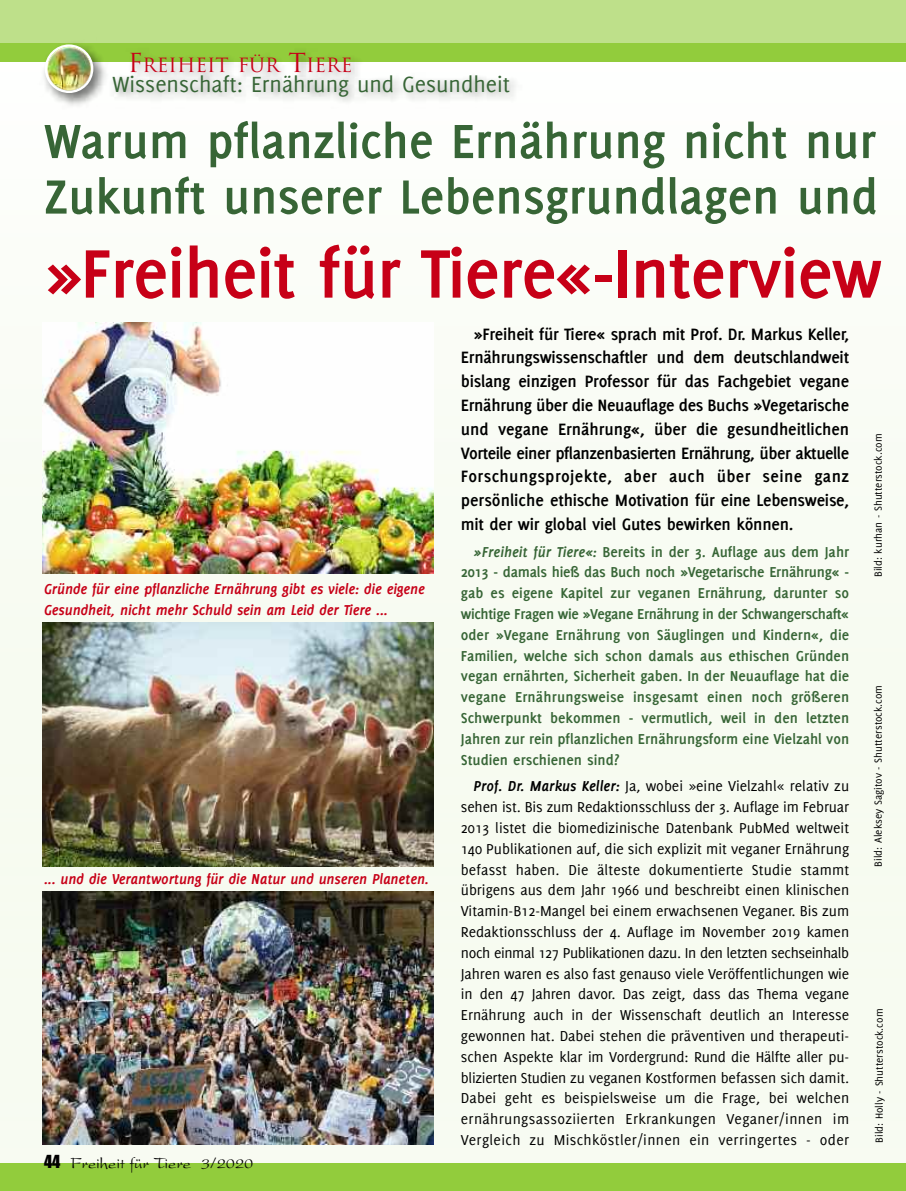
<style>
.page{position:relative;width:906px;height:1191px;background:#fff}
.page>*{position:absolute;margin:0;border:0;box-sizing:border-box;transform-origin:0 0}
.t1{font:700 75px "Delicious";letter-spacing:-.015em;color:#c70017}
.t2{font:700 52.5px/55.5px "Delicious";color:#376536}
.t3{font:24px "Delicious";color:#376536}
.t4{font:19.2px "Trajan";color:#c70017}
.t5{font:700 18px/23.7px "Delicious";letter-spacing:-.015em;color:#000;text-align:justify}
.t6{font:16.5px "President";color:#000}
.t7{font:15.75px/20.9px "Delicious";letter-spacing:.02em;color:#000;text-align:justify}
.t8{font:700 15.75px/20.9px "Delicious";color:#376536;text-align:justify}
.t9{font:italic 700 15.75px/20.9px "Delicious";letter-spacing:-.015em;color:#c70017}
.t10{font:11.25px "Delicious";color:#000}
.s1{font-size:25.5px}
.s2{font-style:italic}
.s3{font-weight:700;font-style:italic}
.s4{font-family:"Impact"}
</style>
<div class="page">
<div style="left:0;top:55px;width:906px;height:1135px;background:#f8fbf2"></div>
<img style="left:43px;top:892px;width:391px;height:252px">
<div style="left:0;top:1163px;width:906px;height:28px;background:#92cc3c"></div>
<div style="left:0;top:0;width:906px;height:44px;background:#bee08a"></div>
<div style="left:0;top:43px;width:906px;height:18px;background:#92cc3c"></div>
<img style="left:38px;top:61px;width:64px;height:52px">
<svg style="left:45px;top:44px;width:21px;height:49px"></svg>
<img style="left:66px;top:44px;width:289px;height:61px">
<img style="left:102px;top:61px;width:597px;height:60px">
<img style="left:43px;top:622px;width:390px;height:245px">
<img style="left:43px;top:323px;width:391px;height:251px">
<p class="t4" style="left:128px;top:54px;width:226px"><span class="s1">F</span>REIHEIT FÜR <span class="s1">T</span>IERE</p>
<h3 class="t3" style="left:112px;top:75px;width:399px">Wissenschaft: Ernährung und Gesundheit</h3>
<h2 class="t2" style="left:44px;top:117px;width:835px">Warum pflanzliche Ernährung nicht nur<br>Zukunft unserer Lebensgrundlagen und</h2>
<h1 class="t1" style="left:44px;top:245px;width:839px">»Freiheit für Tiere«-Interview</h1>
<p class="t5" style="left:461px;top:323px;width:390px;text-indent:13px">»Freiheit für Tiere« sprach mit Prof. Dr. Markus Keller, Ernährungswissenschaftler und dem deutschlandweit bislang einzigen Professor für das Fachgebiet vegane Ernährung über die Neuauflage des Buchs »Vegetarische und vegane Ernährung«, über die gesundheitlichen Vorteile einer pflanzenbasierten Ernährung, über aktuelle Forschungsprojekte, aber auch über seine ganz persönliche ethische Motivation für eine Lebensweise, mit der wir global viel Gutes bewirken können.</p>
<p class="t8" style="left:461px;top:542px;width:390px;text-indent:13px"><span class="s2">»Freiheit für Tiere«:</span> Bereits in der 3. Auflage aus dem Jahr 2013 - damals hieß das Buch noch »Vegetarische Ernährung« - gab es eigene Kapitel zur veganen Ernährung, darunter so wichtige Fragen wie »Vegane Ernährung in der Schwangerschaft« oder »Vegane Ernährung von Säuglingen und Kindern«, die Familien, welche sich schon damals aus ethischen Gründen vegan ernährten, Sicherheit gaben. In der Neuauflage hat die vegane Ernährungsweise insgesamt einen noch größeren Schwerpunkt bekommen - vermutlich, weil in den letzten Jahren zur rein pflanzlichen Ernährungsform eine Vielzahl von Studien erschienen sind?</p>
<p class="t7" style="left:461px;top:777px;width:390px;text-indent:13px"><span class="s3">Prof. Dr. Markus Keller:</span> Ja, wobei »eine Vielzahl« relativ zu sehen ist. Bis zum Redaktionsschluss der 3. Auflage im Februar 2013 listet die biomedizinische Datenbank PubMed weltweit 140 Publikationen auf, die sich explizit mit veganer Ernährung befasst haben. Die älteste dokumentierte Studie stammt übrigens aus dem Jahr 1966 und beschreibt einen klinischen Vitamin-B12-Mangel bei einem erwachsenen Veganer. Bis zum Redaktionsschluss der 4. Auflage im November 2019 kamen noch einmal 127 Publikationen dazu. In den letzten sechseinhalb Jahren waren es also fast genauso viele Veröffentlichungen wie in den 47 Jahren davor. Das zeigt, dass das Thema vegane Ernährung auch in der Wissenschaft deutlich an Interesse gewonnen hat. Dabei stehen die präventiven und therapeuti&shy;schen Aspekte klar im Vordergrund: Rund die Hälfte aller pu&shy;blizierten Studien zu veganen Kostformen befassen sich damit.<br>Dabei geht es beispielsweise um die Frage, bei welchen ernährungsassoziierten Erkrankungen Veganer/innen im Vergleich zu Mischköstler/innen ein verringertes - oder</p>
<p class="t10" style="left:874px;top:577px;width:145px;rotate:-90deg">Bild: kurhan - Shutterstock.com</p>
<p class="t9" style="left:44px;top:579px;width:382px">Gründe für eine pflanzliche Ernährung gibt es viele: die eigene<br>Gesundheit, nicht mehr Schuld sein am Leid der Tiere ...</p>
<p class="t10" style="left:874px;top:866px;width:183px;rotate:-90deg">Bild: Aleksey Sagitov - Shutterstock.com</p>
<p class="t9" style="left:44px;top:869px;width:386px">... und die Verantwortung für die Natur und unseren Planeten.</p>
<p class="t10" style="left:875px;top:1142px;width:135px;rotate:-90deg">Bild: Holly - Shutterstock.com</p>
<p class="t6" style="left:44px;top:1158px;width:211px"><span class="s4">44</span> Freiheit für Tiere 3/2020</p>
</div>
